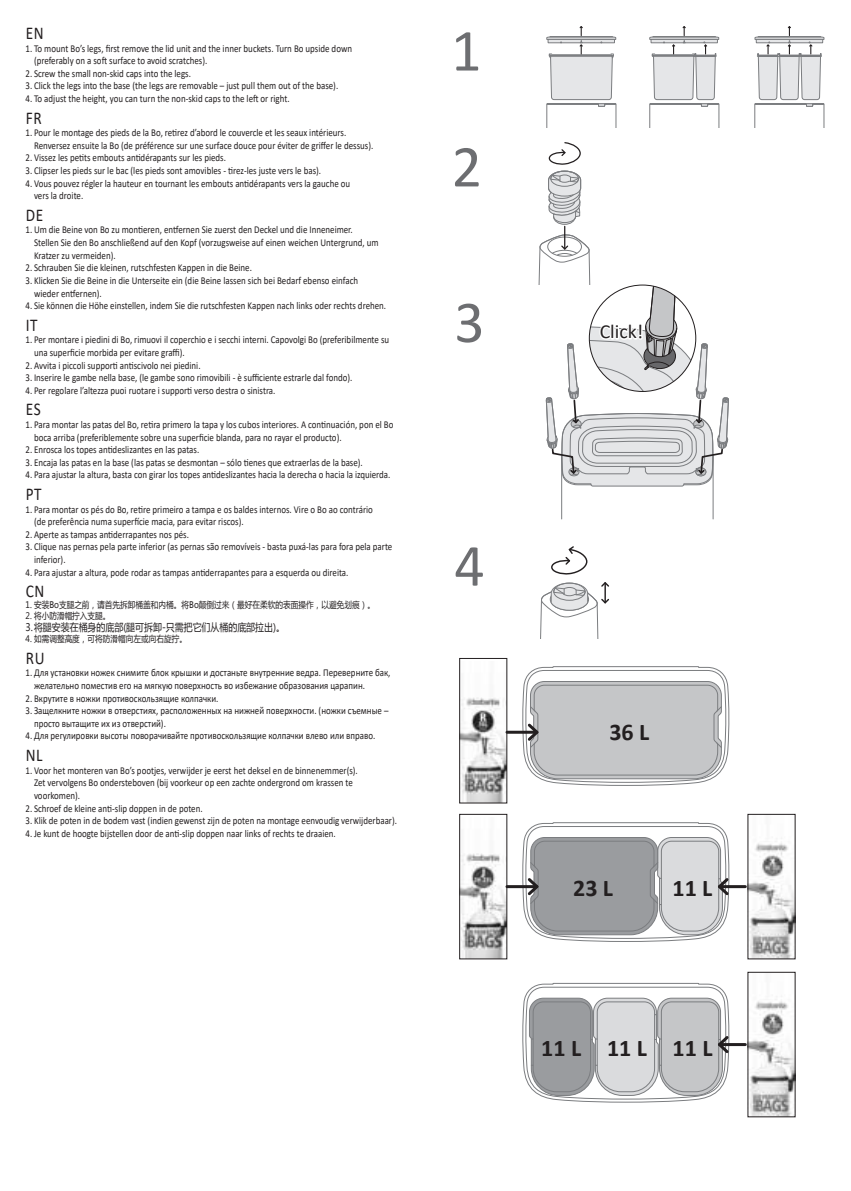
<style>
.page{position:relative;width:851px;height:1191px;background:#fff}
.page>*{position:absolute;margin:0;border:0;box-sizing:border-box;transform-origin:0 0}
.t1{font:60px/115.8px "Calibri";color:#6d6e71}
.t2{font:700 24px "Calibri";color:#231f20}
.t3{font:19.8px "Calibri";color:#231f20}
.t4{font:18px "Calibri";letter-spacing:.04em;color:#231f20;scale:.85 1}
.t5{font:10.5px/12.6px "Calibri";color:#231f20;scale:.85 1}
.t6{font:10.5px "Microsoft Ya Hei";color:#231f20;scale:.85 1}
.t7{font:9px "Microsoft Ya Hei";color:#231f20;scale:.85 1}
</style>
<div class="page">
<svg style="left:540px;top:582px;width:69px;height:56px"></svg>
<svg style="left:551px;top:546px;width:37px;height:28px"></svg>
<svg style="left:754px;top:26px;width:70px;height:102px"></svg>
<svg style="left:538px;top:26px;width:191px;height:493px"></svg>
<img style="left:461px;top:697px;width:44px;height:104px">
<div style="left:459px;top:658px;width:48px;height:145px;border:1px solid #231f20"></div>
<img style="left:461px;top:853px;width:44px;height:104px">
<div style="left:459px;top:814px;width:48px;height:145px;border:1px solid #231f20"></div>
<img style="left:749px;top:838px;width:44px;height:119px">
<img style="left:749px;top:996px;width:44px;height:119px">
<hr style="left:507px;top:730px;width:30px;height:3px;background:#231f20">
<svg style="left:522px;top:666px;width:207px;height:120px"></svg>
<hr style="left:507px;top:885px;width:30px;height:3px;background:#231f20">
<hr style="left:719px;top:885px;width:26px;height:3px;background:#231f20">
<svg style="left:521px;top:822px;width:210px;height:120px"></svg>
<hr style="left:719px;top:1043px;width:26px;height:3px;background:#231f20">
<svg style="left:522px;top:982px;width:209px;height:120px"></svg>
<h3 class="t4" style="left:26px;top:22px;width:23px">EN</h3>
<p class="t5" style="left:34px;top:42px;width:375px;text-indent:-9px">1. To mount Bo’s legs, first remove the lid unit and the inner buckets. Turn Bo upside down (preferably on a soft surface to avoid scratches).</p>
<p class="t5" style="left:26px;top:67px;width:196px">2. Screw the small non-skid caps into the legs.</p>
<p class="t5" style="left:26px;top:79px;width:369px">3. Click the legs into the base (the legs are removable – just pull them out of the base).</p>
<p class="t5" style="left:26px;top:92px;width:312px">4. To adjust the height, you can turn the non-skid caps to the left or right.</p>
<h3 class="t4" style="left:26px;top:107px;width:20px">FR</h3>
<p class="t5" style="left:34px;top:126px;width:400px;text-indent:-9px">1. Pour le montage des pieds de la Bo, retirez d’abord le couvercle et les seaux intérieurs.<br>Renversez ensuite la Bo (de préférence sur une surface douce pour éviter de griffer le dessus).</p>
<p class="t5" style="left:26px;top:151px;width:237px">2. Vissez les petits embouts antidérapants sur les pieds.</p>
<p class="t5" style="left:26px;top:164px;width:349px">3. Clipser les pieds sur le bac (les pieds sont amovibles - tirez-les juste vers le bas).</p>
<p class="t5" style="left:34px;top:177px;width:373px;text-indent:-9px">4. Vous pouvez régler la hauteur en tournant les embouts antidérapants vers la gauche ou vers la droite.</p>
<h3 class="t4" style="left:26px;top:204px;width:22px">DE</h3>
<p class="t5" style="left:34px;top:223px;width:407px;text-indent:-9px">1. Um die Beine von Bo zu montieren, entfernen Sie zuerst den Deckel und die Inneneimer.<br>Stellen Sie den Bo anschließend auf den Kopf (vorzugsweise auf einen weichen Untergrund, um<br>Kratzer zu vermeiden).</p>
<p class="t5" style="left:26px;top:261px;width:268px">2. Schrauben Sie die kleinen, rutschfesten Kappen in die Beine.</p>
<p class="t5" style="left:34px;top:274px;width:383px;text-indent:-9px">3. Klicken Sie die Beine in die Unterseite ein (die Beine lassen sich bei Bedarf ebenso einfach wieder entfernen).</p>
<p class="t5" style="left:26px;top:299px;width:426px">4. Sie können die Höhe einstellen, indem Sie die rutschfesten Kappen nach links oder rechts drehen.</p>
<h3 class="t4" style="left:26px;top:312px;width:16px">IT</h3>
<p class="t5" style="left:34px;top:333px;width:419px;text-indent:-9px">1. Per montare i piedini di Bo, rimuovi il coperchio e i secchi interni. Capovolgi Bo (preferibilmente su una superficie morbida per evitare graffi).</p>
<p class="t5" style="left:26px;top:358px;width:207px">2. Avvita i piccoli supporti antiscivolo nei piedini.</p>
<p class="t5" style="left:26px;top:371px;width:386px">3. Inserire le gambe nella base, (le gambe sono rimovibili - è sufficiente estrarle dal fondo).</p>
<p class="t5" style="left:26px;top:384px;width:295px">4. Per regolare l’altezza puoi ruotare i supporti verso destra o sinistra.</p>
<h3 class="t4" style="left:26px;top:398px;width:19px">ES</h3>
<p class="t5" style="left:34px;top:418px;width:424px;text-indent:-9px">1. Para montar las patas del Bo, retira primero la tapa y los cubos interiores. A continuación, pon el Bo boca arriba (preferiblemente sobre una superficie blanda, para no rayar el producto).</p>
<p class="t5" style="left:26px;top:443px;width:206px">2. Enrosca los topes antideslizantes en las patas.</p>
<p class="t5" style="left:26px;top:456px;width:398px">3. Encaja las patas en la base (las patas se desmontan – sólo tienes que extraerlas de la base).</p>
<p class="t5" style="left:26px;top:468px;width:431px">4. Para ajustar la altura, basta con girar los topes antideslizantes hacia la derecha o hacia la izquierda.</p>
<h3 class="t4" style="left:26px;top:483px;width:20px">PT</h3>
<p class="t5" style="left:34px;top:502px;width:400px;text-indent:-9px">1. Para montar os pés do Bo, retire primeiro a tampa e os baldes internos. Vire o Bo ao contrário (de preferência numa superfície macia, para evitar riscos).</p>
<p class="t5" style="left:26px;top:528px;width:194px">2. Aperte as tampas antiderrapantes nos pés.</p>
<p class="t5" style="left:34px;top:540px;width:423px;text-indent:-9px">3. Clique nas pernas pela parte inferior (as pernas são removíveis - basta puxá-las para fora pela parte inferior).</p>
<p class="t5" style="left:26px;top:565px;width:381px">4. Para ajustar a altura, pode rodar as tampas antiderrapantes para a esquerda ou direita.</p>
<h3 class="t4" style="left:26px;top:580px;width:23px">CN</h3>
<p class="t7" style="left:26px;top:599px;width:412px">1. 安装Bo支腿之前，请首先拆卸桶盖和内桶。将Bo颠倒过来（最好在柔软的表面操作，以避免划痕）。</p>
<p class="t7" style="left:26px;top:610px;width:102px">2. 将小防滑帽拧入支腿。</p>
<p class="t6" style="left:26px;top:621px;width:307px">3. 将腿安装在桶身的底部(腿可拆卸-只需把它们从桶的底部拉出)。</p>
<p class="t7" style="left:26px;top:634px;width:192px">4. 如需调整高度，可将防滑帽向左或向右旋拧。</p>
<h3 class="t4" style="left:26px;top:647px;width:24px">RU</h3>
<p class="t5" style="left:34px;top:666px;width:421px;text-indent:-9px">1. Для установки ножек снимите блок крышки и достаньте внутренние ведра. Переверните бак, желательно поместив его на мягкую поверхность во избежание образования царапин.</p>
<p class="t5" style="left:26px;top:691px;width:228px">2. Вкрутите в ножки противоскользящие колпачки.</p>
<p class="t5" style="left:34px;top:704px;width:418px;text-indent:-9px">3. Защелкните ножки в отверстиях, расположенных на нижней поверхности. (ножки съемные – просто вытащите их из отверстий).</p>
<p class="t5" style="left:26px;top:729px;width:413px">4. Для регулировки высоты поворачивайте противоскользящие колпачки влево или вправо.</p>
<h3 class="t4" style="left:26px;top:744px;width:21px">NL</h3>
<p class="t5" style="left:34px;top:763px;width:382px;text-indent:-9px">1. Voor het monteren van Bo’s pootjes, verwijder je eerst het deksel en de binnenemmer(s).<br>Zet vervolgens Bo ondersteboven (bij voorkeur op een zachte ondergrond om krassen te voorkomen).</p>
<p class="t5" style="left:26px;top:801px;width:210px">2. Schroef de kleine anti-slip doppen in de poten.</p>
<p class="t5" style="left:26px;top:814px;width:438px">3. Klik de poten in de bodem vast (indien gewenst zijn de poten na montage eenvoudig verwijderbaar).</p>
<p class="t5" style="left:26px;top:826px;width:366px">4. Je kunt de hoogte bijstellen door de anti-slip doppen naar links of rechts te draaien.</p>
<h1 class="t1" style="left:451px;top:-8px;width:33px">1<br>2</h1>
<h1 class="t1" style="left:454px;top:263px;width:32px">3</h1>
<h1 class="t1" style="left:454px;top:507px;width:32px">4</h1>
<h3 class="t3" style="left:599px;top:318px;width:45px">Click!</h3>
<h2 class="t2" style="left:609px;top:717px;width:41px">36 L</h2>
<h2 class="t2" style="left:573px;top:873px;width:41px">23 L</h2>
<h2 class="t2" style="left:672px;top:873px;width:41px">11 L</h2>
<h2 class="t2" style="left:541px;top:1033px;width:173px">11 L 11 L 11 L</h2>
</div>
